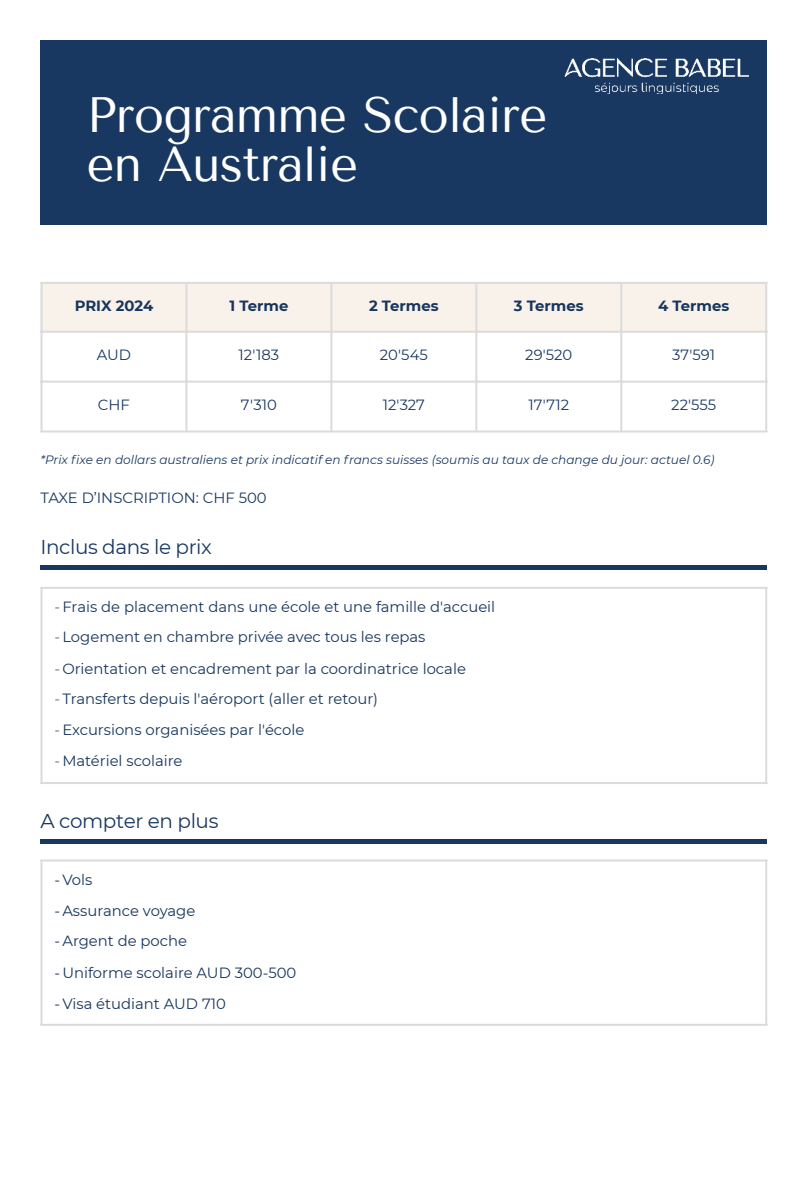
<style>
.page{position:relative;width:810px;height:1181px;background:#fff}
.page>*{position:absolute;margin:0;border:0;box-sizing:border-box;transform-origin:0 0}
.t1{font:49.5px "Tenor Sans";letter-spacing:-.02em;color:#fff}
.t2{font:49.05px "Tenor Sans";letter-spacing:-.02em;color:#fff}
.t3{font:19.95px "Montserrat";letter-spacing:-.02em;color:#193861}
.t4{font:14.85px/30.6px "Montserrat";color:#17365d}
.t5{font:14.85px "Montserrat";color:#193861}
.t6{font:700 14.85px "Montserrat";color:#17365d}
.t7{font:italic 12.15px "Montserrat";color:#193861}
.s1{font-weight:300}
</style>
<div class="page">
<div style="left:41px;top:41px;width:726px;height:184px;background:#193861"></div>
<img style="left:565px;top:59px;width:184px;height:34px">
<svg style="left:43px;top:284px;width:722px;height:146px"></svg>
<hr style="left:41px;top:284px;width:2px;height:146px;background:#dbdbdb">
<hr style="left:185px;top:284px;width:2px;height:146px;background:#dbdbdb">
<hr style="left:330px;top:284px;width:2px;height:146px;background:#dbdbdb">
<hr style="left:475px;top:284px;width:2px;height:146px;background:#dbdbdb">
<hr style="left:620px;top:284px;width:2px;height:146px;background:#dbdbdb">
<hr style="left:765px;top:284px;width:2px;height:146px;background:#dbdbdb">
<hr style="left:41px;top:282px;width:726px;height:2px;background:#dbdbdb">
<hr style="left:41px;top:331px;width:726px;height:2px;background:#dbdbdb">
<hr style="left:41px;top:380px;width:726px;height:2px;background:#dbdbdb">
<hr style="left:41px;top:430px;width:726px;height:2px;background:#dbdbdb">
<div style="left:41px;top:565px;width:726px;height:5px;background:#193861"></div>
<hr style="left:41px;top:589px;width:2px;height:193px;background:#dbdbdb">
<hr style="left:765px;top:589px;width:2px;height:193px;background:#dbdbdb">
<hr style="left:41px;top:587px;width:726px;height:2px;background:#dbdbdb">
<hr style="left:41px;top:782px;width:726px;height:2px;background:#dbdbdb">
<div style="left:41px;top:838px;width:726px;height:5px;background:#193861"></div>
<hr style="left:41px;top:861px;width:2px;height:162px;background:#dbdbdb">
<hr style="left:765px;top:861px;width:2px;height:162px;background:#dbdbdb">
<hr style="left:41px;top:859px;width:726px;height:2px;background:#dbdbdb">
<hr style="left:41px;top:1023px;width:726px;height:2px;background:#dbdbdb">
<h1 class="t1" style="left:87px;top:87px;width:463px">Programme Scolaire</h1>
<h2 class="t2" style="left:87px;top:136px;width:273px">en Australie</h2>
<p class="t6" style="left:75px;top:295px;width:80px">PRIX 2024</p>
<p class="t6" style="left:229px;top:295px;width:60px">1 Terme</p>
<p class="t6" style="left:369px;top:295px;width:71px">2 Termes</p>
<p class="t6" style="left:514px;top:295px;width:71px">3 Termes</p>
<p class="t6" style="left:658px;top:295px;width:73px">4 Termes</p>
<p class="t5" style="left:97px;top:344px;width:36px">AUD</p>
<p class="t5" style="left:239px;top:344px;width:42px">12'183</p>
<p class="t5" style="left:380px;top:344px;width:49px">20'545</p>
<p class="t5" style="left:525px;top:344px;width:49px">29'520</p>
<p class="t5" style="left:672px;top:344px;width:45px">37'591</p>
<p class="t5" style="left:98px;top:394px;width:34px">CHF</p>
<p class="t5" style="left:241px;top:394px;width:37px">7'310</p>
<p class="t5" style="left:383px;top:394px;width:44px">12'327</p>
<p class="t5" style="left:528px;top:394px;width:42px">17'712</p>
<p class="t5" style="left:671px;top:394px;width:46px">22'555</p>
<p class="t7" style="left:40px;top:451px;width:676px">*Prix fixe en dollars australiens et prix indicatif en francs suisses (soumis au taux de change du jour: actuel 0.6)</p>
<p class="t5" style="left:40px;top:487px;width:228px">TAXE D’INSCRIPTION: CHF 500</p>
<h3 class="t3" style="left:40px;top:533px;width:173px">Inclus dans le prix</h3>
<p class="t4" style="left:55px;top:591px;width:442px"><span class="s1">-</span>Frais de placement dans une école et une famille d'accueil <span class="s1">-</span>Logement en chambre privée avec tous les repas</p>
<p class="t4" style="left:55px;top:652px;width:413px"><span class="s1">-</span> Orientation et encadrement par la coordinatrice locale <span class="s1">-</span>Transferts depuis l'aéroport (aller et retour) <span class="s1">-</span>Excursions organisées par l'école<br><span class="s1">-</span>Matériel scolaire</p>
<h3 class="t3" style="left:40px;top:807px;width:179px">A compter en plus</h3>
<p class="t4" style="left:55px;top:863px;width:39px">-Vols</p>
<p class="t4" style="left:55px;top:895px;width:142px">- Assurance voyage</p>
<p class="t4" style="left:55px;top:924px;width:243px;line-height:31.3px">- Argent de poche<br>-Uniforme scolaire AUD 300-500 -Visa étudiant AUD 710</p>
</div>
